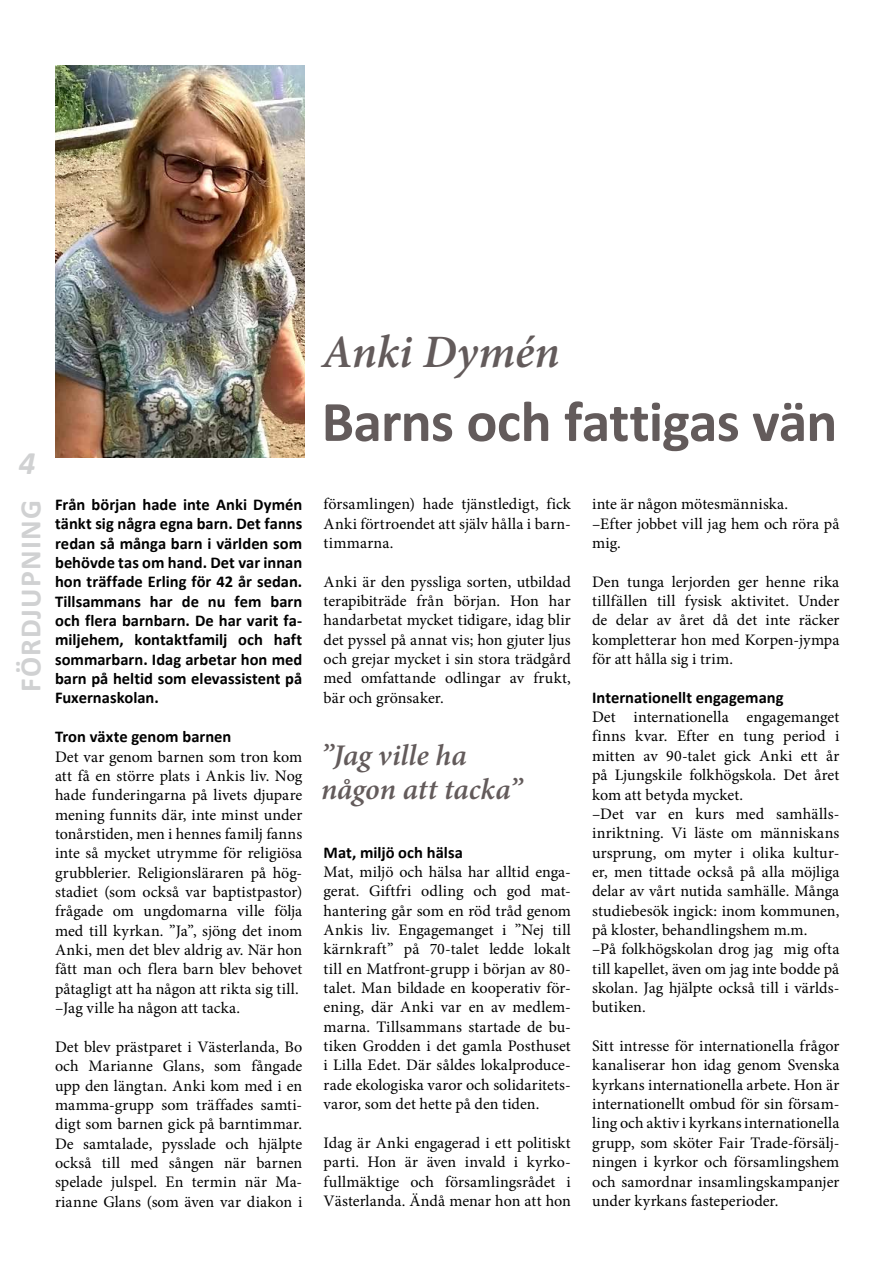
<style>
.page{position:relative;width:893px;height:1263px;background:#fff}
.page>*{position:absolute;margin:0;border:0;box-sizing:border-box;transform-origin:0 0}
.t1{font:700 57.75px "Calibri";letter-spacing:-.015em;color:#635b5b}
.t2{font:italic 600 46.5px "Minion Pro";letter-spacing:-.005em;color:#635b5b}
.t3{font:italic 700 33px "Calibri";color:#d0d1d2}
.t4{font:italic 600 30px/34.5px "Minion Pro";color:#635b5b}
.t5{font:700 29.7px "Calibri";letter-spacing:.04em;color:#d0d1d2}
.t6{font:700 16.5px/19.4px "Calibri";color:#000;text-align:justify}
.t7{font:16.05px/19.4px "Minion Pro";letter-spacing:.005em;color:#000;text-align:justify}
</style>
<div class="page">
<img style="left:56px;top:66px;width:249px;height:391px">
<h3 class="t3" style="left:19px;top:442px;width:18px">4</h3>
<h3 class="t5" style="left:12px;top:692px;width:193px;rotate:-90deg">FÖRDJUPNING</h3>
<p class="t6" style="left:55px;top:495px;width:249px">Från början hade inte Anki Dymén tänkt sig några egna barn. Det fanns redan så många barn i världen som behövde tas om hand. Det var innan hon träffade Erling för 42 år sedan.<br>Tillsammans har de nu fem barn och flera barnbarn. De har varit fa&shy;miljehem, kontaktfamilj och haft sommarbarn. Idag arbetar hon med barn på heltid som elevassistent på Fuxernaskolan.</p>
<p class="t6" style="left:55px;top:727px;width:178px">Tron växte genom barnen</p>
<p class="t7" style="left:55px;top:747px;width:249px;text-align:left">Det var genom barnen som tron kom att få en större plats i Ankis liv. Nog hade funderingarna på livets djupare mening funnits där, inte minst under tonårstiden, men i hennes familj fanns inte så mycket utrymme för religiösa grubblerier. Religionsläraren på hög&shy;stadiet (som också var baptistpastor) frågade om ungdomarna ville följa med till kyrkan. ”Ja”, sjöng det inom Anki, men det blev aldrig av. När hon fått man och flera barn blev behovet påtagligt att ha någon att rikta sig till. –Jag ville ha någon att tacka.</p>
<p class="t7" style="left:55px;top:1037px;width:249px">Det blev prästparet i Västerlanda, Bo och Marianne Glans, som fångade upp den längtan. Anki kom med i en mamma-grupp som träffades samti&shy;digt som barnen gick på barntimmar.<br>De samtalade, pysslade och hjälpte också till med sången när barnen spelade julspel. En termin när Ma&shy;rianne Glans (som även var diakon i</p>
<h2 class="t2" style="left:322px;top:319px;width:240px">Anki Dymén</h2>
<h1 class="t1" style="left:322px;top:385px;width:517px">Barns och fattigas vän</h1>
<p class="t7" style="left:324px;top:494px;width:249px">församlingen) hade tjänstledigt, fick Anki förtroendet att själv hålla i barn&shy;timmarna.</p>
<p class="t7" style="left:324px;top:572px;width:249px">Anki är den pyssliga sorten, utbildad terapibiträde från början. Hon har handarbetat mycket tidigare, idag blir det pyssel på annat vis; hon gjuter ljus och grejar mycket i sin stora trädgård med omfattande odlingar av frukt, bär och grönsaker.</p>
<h3 class="t4" style="left:321px;top:738px;width:203px">”Jag ville ha någon att tacka”</h3>
<p class="t6" style="left:324px;top:842px;width:141px">Mat, miljö och hälsa</p>
<p class="t7" style="left:324px;top:862px;width:249px">Mat, miljö och hälsa har alltid enga&shy;gerat. Giftfri odling och god mat&shy;hantering går som en röd tråd genom Ankis liv. Engagemanget i ”Nej till kärnkraft” på 70-talet ledde lokalt till en Matfront-grupp i början av 80- talet. Man bildade en kooperativ för&shy;ening, där Anki var en av medlem&shy;marna. Tillsammans startade de bu&shy;tiken Grodden i det gamla Posthuset i Lilla Edet. Där såldes lokalproduce&shy;rade ekologiska varor och solidaritets&shy;varor, som det hette på den tiden.</p>
<p class="t7" style="left:324px;top:1133px;width:249px">Idag är Anki engagerad i ett politiskt parti. Hon är även invald i kyrko&shy;fullmäktige och församlingsrådet i Västerlanda. Ändå menar hon att hon</p>
<p class="t7" style="left:592px;top:494px;width:249px;text-align:left">inte är någon mötesmänniska.<br>–Efter jobbet vill jag hem och röra på mig.</p>
<p class="t7" style="left:592px;top:572px;width:249px">Den tunga lerjorden ger henne rika tillfällen till fysisk aktivitet. Under de delar av året då det inte räcker kompletterar hon med Korpen-jympa för att hålla sig i trim.</p>
<p class="t6" style="left:592px;top:687px;width:193px">Internationellt engagemang</p>
<p class="t7" style="left:592px;top:707px;width:249px;text-align:left">Det internationella engagemanget finns kvar. Efter en tung period i mitten av 90-talet gick Anki ett år på Ljungskile folkhögskola. Det året kom att betyda mycket.<br>–Det var en kurs med samhälls&shy;inriktning. Vi läste om människans ursprung, om myter i olika kultur&shy;er, men tittade också på alla möjliga delar av vårt nutida samhälle. Många studiebesök ingick: inom kommunen, på kloster, behandlingshem m.m.<br>–På folkhögskolan drog jag mig ofta till kapellet, även om jag inte bodde på skolan. Jag hjälpte också till i världs-- butiken.</p>
<p class="t7" style="left:592px;top:1036px;width:249px">Sitt intresse för internationella frågor kanaliserar hon idag genom Svenska kyrkans internationella arbete. Hon är internationellt ombud för sin försam&shy;ling och aktiv i kyrkans internationella grupp, som sköter Fair Trade-försälj&shy;ningen i kyrkor och församlingshem och samordnar insamlingskampanjer under kyrkans fasteperioder.</p>
</div>
